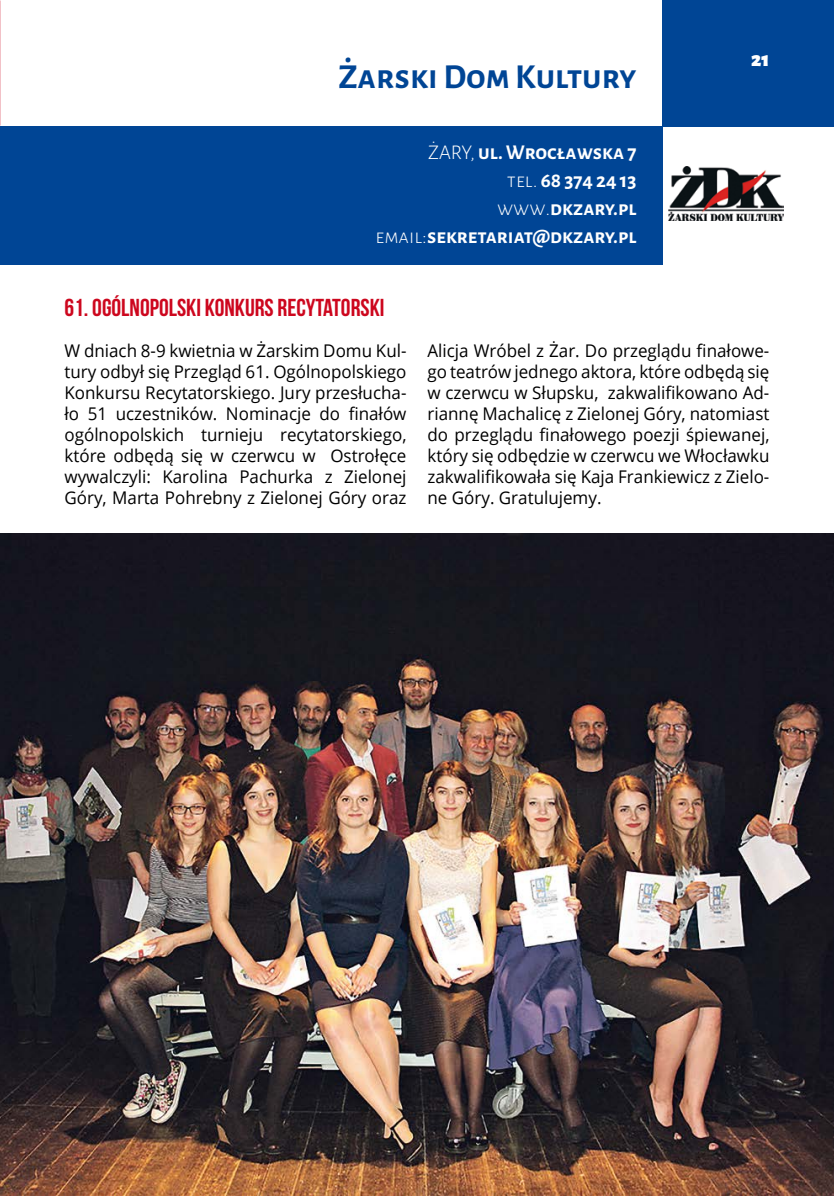
<style>
.page{position:relative;width:834px;height:1196px;background:#fff}
.page>*{position:absolute;margin:0;border:0;box-sizing:border-box;transform-origin:0 0}
.t1{font:700 35px "Alegreya Sans SC";color:#004595}
.t2{font:24.5px "Bebas Neue";color:#cd071e}
.t3{font:700 21px/28px "Alegreya Sans SC";color:#fff;text-align:right}
.t4{font:900 21px "Alegreya Sans SC";color:#fff}
.t5{font:17.5px/21px "Open Sans";color:#000;text-align:justify}
.s1{font-weight:300}
</style>
<div class="page">
<div style="left:0;top:126px;width:662px;height:138px;background:#004595"></div>
<div style="left:662px;top:0;width:171px;height:126px;background:#004595"></div>
<img style="left:668px;top:167px;width:115px;height:53px">
<img style="left:0;top:534px;width:833px;height:662px">
<h1 class="t1" style="left:338px;top:51px;width:299px">Żarski Dom Kultury</h1>
<p class="t3" style="left:375px;top:137px;width:262px"><span class="s1">ŻARY,</span> ul. Wrocławska 7<br><span class="s1">tel.</span> 68 374 24 13 <span class="s1">www.</span>dkzary.pl <span class="s1">email:</span>sekretariat@dkzary.pl</p>
<p class="t4" style="left:751px;top:43px;width:20px">21</p>
<h2 class="t2" style="left:64px;top:294px;width:321px">61. OGÓLNOPOLSKI KONKURS RECYTATORSKI</h2>
<p class="t5" style="left:64px;top:340px;width:343px">W dniach 8-9 kwietnia w Żarskim Domu Kul&shy;tury odbył się Przegląd 61. Ogólnopolskiego Konkursu Recytatorskiego. Jury przesłucha&shy;ło 51 uczestników. Nominacje do finałów ogólnopolskich turnieju recytatorskiego, które odbędą się w czerwcu w Ostrołęce wywalczyli: Karolina Pachurka z Zielonej Góry, Marta Pohrebny z Zielonej Góry oraz</p>
<p class="t5" style="left:427px;top:340px;width:343px">Alicja Wróbel z Żar. Do przeglądu finałowe&shy;go teatrów jednego aktora, które odbędą się w czerwcu w Słupsku, zakwalifikowano Ad&shy;riannę Machalicę z Zielonej Góry, natomiast do przeglądu finałowego poezji śpiewanej, który się odbędzie w czerwcu we Włocławku zakwalifikowała się Kaja Frankiewicz z Zielo&shy;ne Góry. Gratulujemy.</p>
</div>
